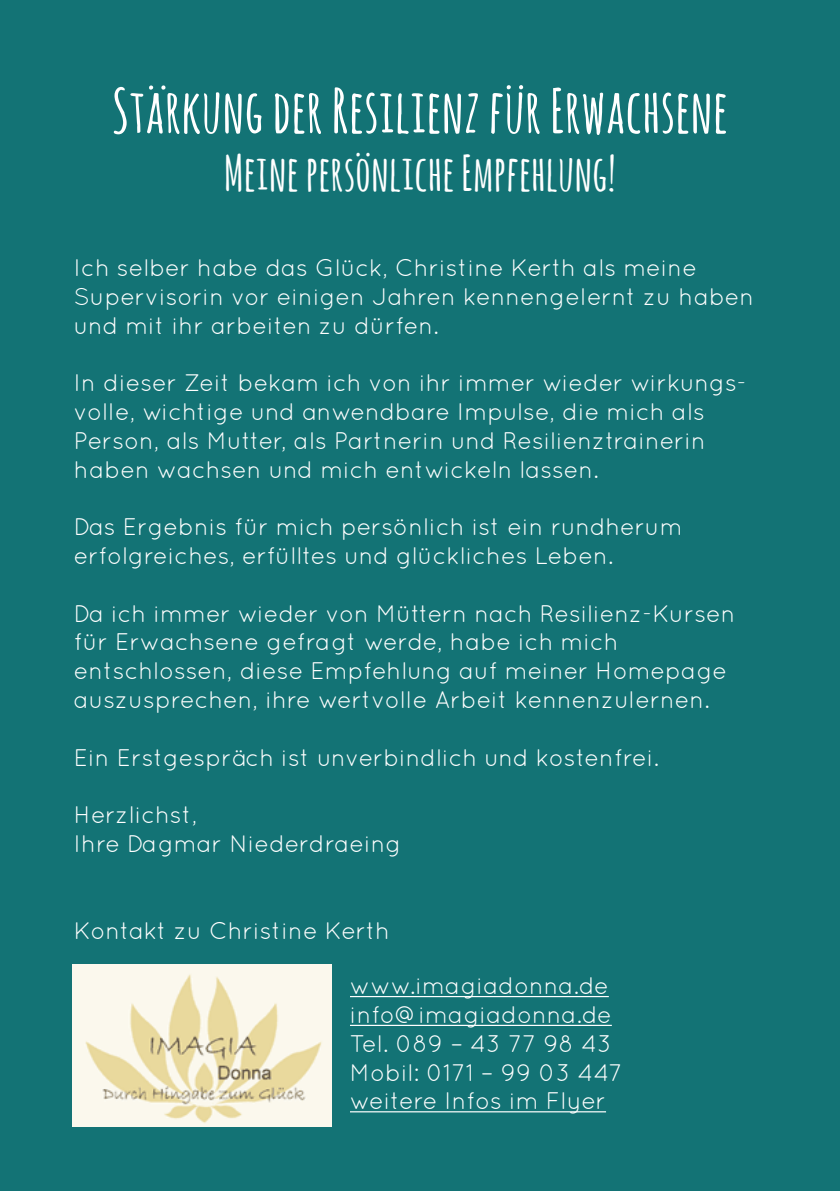
<style>
.page{position:relative;width:840px;height:1191px;background:#fff}
.page>*{position:absolute;margin:0;border:0;box-sizing:border-box;transform-origin:0 0}
.t1{font:60px "Amatic";color:#fff}
.t2{font:48px "Amatic";color:#fff}
.t3{font:24px/28.8px "Quicksand";color:#fff}
</style>
<div class="page">
<div style="left:0;top:0;width:839px;height:1191px;background:#137375"></div>
<img style="left:72px;top:964px;width:259px;height:162px">
<hr style="left:350px;top:996px;width:258px;height:1px;background:#fff">
<hr style="left:350px;top:1024px;width:261px;height:2px;background:#fff">
<hr style="left:350px;top:1111px;width:255px;height:1px;background:#fff">
<h1 class="t1" style="left:112px;top:68px;width:617px">Stärkung der Resilienz für Erwachsene</h1>
<h2 class="t2" style="left:224px;top:139px;width:393px">Meine persönliche Empfehlung!</h2>
<p class="t3" style="left:74px;top:253px;width:681px">Ich selber habe das Glück, Christine Kerth als meine<br>Supervisorin vor einigen Jahren kennengelernt zu haben und mit ihr arbeiten zu dürfen.</p>
<p class="t3" style="left:74px;top:368px;width:673px">In dieser Zeit bekam ich von ihr immer wieder wirkungs&shy;volle, wichtige und anwendbare Impulse, die mich als Person, als Mutter, als Partnerin und Resilienztrainerin haben wachsen und mich entwickeln lassen.</p>
<p class="t3" style="left:74px;top:512px;width:609px">Das Ergebnis für mich persönlich ist ein rundherum erfolgreiches, erfülltes und glückliches Leben.</p>
<p class="t3" style="left:74px;top:598px;width:662px">Da ich immer wieder von Müttern nach Resilienz-Kursen für Erwachsene gefragt werde, habe ich mich entschlossen, diese Empfehlung auf meiner Homepage auszusprechen, ihre wertvolle Arbeit kennenzulernen.</p>
<p class="t3" style="left:74px;top:742px;width:586px">Ein Erstgespräch ist unverbindlich und kostenfrei.</p>
<p class="t3" style="left:74px;top:800px;width:329px">Herzlichst,<br>Ihre Dagmar Niederdraeing</p>
<p class="t3" style="left:74px;top:915px;width:317px">Kontakt zu Christine Kerth</p>
<p class="t3" style="left:350px;top:971px;width:274px">www.imagiadonna.de info@imagiadonna.de<br>Tel. 089 – 43 77 98 43<br>Mobil: 0171 – 99 03 447 weitere Infos im Flyer</p>
</div>
